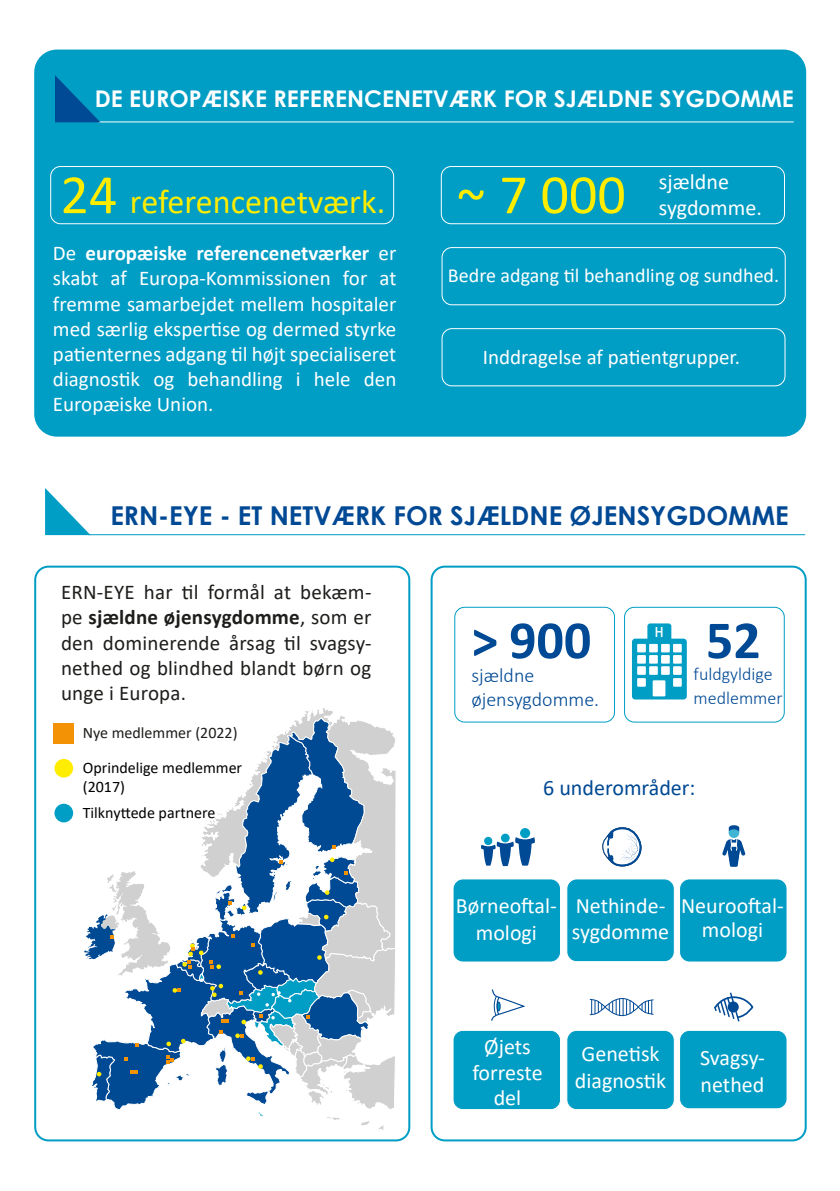
<style>
.page{position:relative;width:840px;height:1191px;background:#fff}
.page>*{position:absolute;margin:0;border:0;box-sizing:border-box;transform-origin:0 0}
.t1{font:56px "Calibri";color:#ffed00}
.t2{font:700 54px "Calibri";color:#004994}
.t3{font:34px "Calibri";color:#ffed00}
.Titre_H3_bleu_foncé{font:700 26px "Century Gothic";color:#004994}
.Titre_H3_blanc{font:700 23px "Century Gothic";color:#fff}
.t4{font:22px/26.4px "Calibri";color:#fff;text-align:center}
.t5{font:22px "Calibri";color:#004994}
.t6{font:21px/25.2px "Calibri";color:#fff;text-align:justify}
.t7{font:21px/25.2px "Calibri";letter-spacing:.01em;color:#1d1d1b;text-align:justify}
.t8{font:20px "Calibri";color:#fff}
.t9{font:300 20px/24px "Calibri";color:#004994}
.t10{font:300 18px/24px "Calibri";color:#004994}
.t11{font:16px/19.2px "Calibri";color:#000}
.t12{font:16px "Calibri";color:#1d1d1b}
.t13{font:14.6px "HP Simplified";color:#fff}
.s1{font-size:56px}
.s2{font-weight:700}
</style>
<div class="page">
<div style="left:34px;top:565px;width:376px;height:576px;border:2px solid #009dc5;border-radius:13px"></div>
<div style="left:34px;top:50px;width:771px;height:386px;background:#009dc5;border-radius:23px"></div>
<div style="left:430px;top:565px;width:376px;height:576px;border:2px solid #009dc5;border-radius:13px"></div>
<hr style="left:88px;top:534px;width:716px;height:1px;background:#009dc5">
<svg style="left:45px;top:488px;width:49px;height:48px"></svg>
<hr style="left:98px;top:121px;width:695px;height:1px;background:#fff">
<svg style="left:55px;top:75px;width:49px;height:48px"></svg>
<div style="left:50px;top:166px;width:344px;height:58px;border:1px solid #fff;border-radius:10px"></div>
<div style="left:441px;top:247px;width:344px;height:58px;border:1px solid #fff;border-radius:10px"></div>
<div style="left:441px;top:328px;width:344px;height:58px;border:1px solid #fff;border-radius:10px"></div>
<div style="left:440px;top:166px;width:344px;height:58px;border:1px solid #fff;border-radius:10px"></div>
<div style="left:566px;top:1030px;width:108px;height:79px;background:#009dc5;border-radius:10px"></div>
<div style="left:566px;top:1029px;width:108px;height:81px;border:1px solid #fff;border-radius:10px"></div>
<div style="left:566px;top:879px;width:108px;height:82px;background:#009dc5;border-radius:10px"></div>
<div style="left:566px;top:878px;width:108px;height:84px;border:1px solid #fff;border-radius:10px"></div>
<div style="left:679px;top:1030px;width:107px;height:78px;background:#009dc5;border-radius:10px"></div>
<div style="left:678px;top:1029px;width:109px;height:80px;border:1px solid #fff;border-radius:10px"></div>
<div style="left:679px;top:879px;width:107px;height:83px;background:#009dc5;border-radius:10px"></div>
<div style="left:678px;top:878px;width:109px;height:84px;border:1px solid #fff;border-radius:10px"></div>
<div style="left:453px;top:879px;width:107px;height:83px;background:#009dc5;border-radius:10px"></div>
<div style="left:452px;top:878px;width:108px;height:84px;border:1px solid #fff;border-radius:10px"></div>
<div style="left:453px;top:1030px;width:107px;height:79px;background:#009dc5;border-radius:10px"></div>
<div style="left:452px;top:1029px;width:108px;height:81px;border:1px solid #fff;border-radius:10px"></div>
<div style="left:623px;top:607px;width:161px;height:115px;border:1px solid #009dc5;border-radius:10px"></div>
<div style="left:454px;top:607px;width:160px;height:115px;border:1px solid #009dc5;border-radius:10px"></div>
<svg style="left:500px;top:833px;width:9px;height:9px"></svg>
<div style="left:519px;top:828px;width:11px;height:10px;background:#009dc5;border-radius:50%"></div>
<svg style="left:481px;top:837px;width:54px;height:29px"></svg>
<svg style="left:714px;top:992px;width:39px;height:30px"></svg>
<svg style="left:452px;top:902px;width:201px;height:154px"></svg>
<svg style="left:602px;top:827px;width:40px;height:40px"></svg>
<div style="left:728px;top:827px;width:10px;height:11px;background:#40b5d3;border-radius:50%"></div>
<svg style="left:728px;top:825px;width:10px;height:6px"></svg>
<svg style="left:722px;top:839px;width:23px;height:27px"></svg>
<svg style="left:631px;top:638px;width:55px;height:61px;background:#1ca8cb"></svg>
<div style="left:637px;top:644px;width:8px;height:8px;background:#fff"></div>
<div style="left:637px;top:644px;width:8px;height:8px;border:1px solid #fff"></div>
<div style="left:637px;top:655px;width:8px;height:8px;background:#fff"></div>
<div style="left:637px;top:655px;width:8px;height:8px;border:1px solid #fff"></div>
<div style="left:637px;top:667px;width:8px;height:7px;background:#fff"></div>
<div style="left:637px;top:666px;width:8px;height:8px;border:1px solid #fff"></div>
<div style="left:637px;top:678px;width:8px;height:8px;background:#fff"></div>
<div style="left:637px;top:678px;width:8px;height:8px;border:1px solid #fff"></div>
<div style="left:649px;top:644px;width:8px;height:8px;background:#fff"></div>
<div style="left:649px;top:644px;width:8px;height:8px;border:1px solid #fff"></div>
<div style="left:649px;top:655px;width:8px;height:8px;background:#fff"></div>
<div style="left:649px;top:655px;width:8px;height:8px;border:1px solid #fff"></div>
<div style="left:649px;top:667px;width:8px;height:7px;background:#fff"></div>
<div style="left:649px;top:666px;width:8px;height:8px;border:1px solid #fff"></div>
<div style="left:661px;top:644px;width:7px;height:8px;background:#fff"></div>
<div style="left:661px;top:644px;width:8px;height:8px;border:1px solid #fff"></div>
<div style="left:661px;top:655px;width:7px;height:8px;background:#fff"></div>
<div style="left:661px;top:655px;width:8px;height:8px;border:1px solid #fff"></div>
<div style="left:661px;top:667px;width:7px;height:7px;background:#fff"></div>
<div style="left:661px;top:666px;width:8px;height:8px;border:1px solid #fff"></div>
<div style="left:673px;top:644px;width:7px;height:8px;background:#fff"></div>
<div style="left:673px;top:644px;width:8px;height:8px;border:1px solid #fff"></div>
<div style="left:673px;top:655px;width:7px;height:8px;background:#fff"></div>
<div style="left:673px;top:655px;width:8px;height:8px;border:1px solid #fff"></div>
<div style="left:673px;top:667px;width:7px;height:7px;background:#fff"></div>
<div style="left:673px;top:666px;width:8px;height:8px;border:1px solid #fff"></div>
<div style="left:673px;top:678px;width:7px;height:8px;background:#fff"></div>
<div style="left:673px;top:678px;width:8px;height:8px;border:1px solid #fff"></div>
<div style="left:652px;top:680px;width:13px;height:16px;background:#fff"></div>
<div style="left:648px;top:624px;width:22px;height:16px;background:#009dc5;border-radius:2px"></div>
<div style="left:647px;top:623px;width:24px;height:18px;border:2px solid #009dc5;border-radius:2px"></div>
<div style="left:53px;top:724px;width:20px;height:20px;background:#f39204"></div>
<div style="left:54px;top:759px;width:19px;height:18px;background:#ffed00;border-radius:50%"></div>
<div style="left:54px;top:803px;width:19px;height:19px;background:#009dc5;border-radius:50%"></div>
<svg style="left:84px;top:708px;width:312px;height:434px"></svg>
<p class="Titre_H3_blanc" style="left:95px;top:81px;width:700px">DE EUROPÆISKE REFERENCENETVÆRK FOR SJÆLDNE SYGDOMME</p>
<p class="t3" style="left:60px;top:178px;width:326px"><span class="s1">24</span> referencenetværk.</p>
<p class="t6" style="left:53px;top:240px;width:345px">De <span class="s2">europæiske referencenetværker</span> er skabt af Europa-Kommissionen for at fremme samarbejdet mellem hospitaler med særlig ekspertise og dermed styrke patienternes adgang til højt specialiseret diagnostik og behandling i hele den Europæiske Union.</p>
<p class="t1" style="left:457px;top:163px;width:29px">~</p>
<p class="t1" style="left:499px;top:156px;width:128px">7 000</p>
<p class="t4" style="left:658px;top:168px;width:104px;text-align:left">sjældne sygdomme.</p>
<p class="t8" style="left:447px;top:261px;width:332px">Bedre adgang til behandling og sundhed.</p>
<p class="t6" style="left:482px;top:343px;width:258px">Inddragelse af patientgrupper.</p>
<p class="Titre_H3_bleu_foncé" style="left:110px;top:495px;width:679px">ERN-EYE - ET NETVÆRK FOR SJÆLDNE ØJENSYGDOMME</p>
<p class="t7" style="left:61px;top:579px;width:312px">ERN-EYE har til formål at bekæm&shy;pe <span class="s2">sjældne øjensygdomme</span>, som er den dominerende årsag til svagsy&shy;nethed og blindhed blandt børn og unge i Europa.</p>
<p class="t12" style="left:83px;top:722px;width:156px">Nye medlemmer (2022)</p>
<p class="t11" style="left:83px;top:757px;width:161px">Oprindelige medlemmer (2017)</p>
<p class="t11" style="left:83px;top:802px;width:134px">Tilknyttede partnere</p>
<p class="t2" style="left:471px;top:602px;width:121px">&gt; 900</p>
<p class="t9" style="left:471px;top:663px;width:129px">sjældne øjensygdomme.</p>
<p class="t13" style="left:654px;top:623px;width:10px">H</p>
<p class="t2" style="left:705px;top:602px;width:56px">52</p>
<p class="t10" style="left:693px;top:661px;width:90px">fuldgyldige medlemmer</p>
<p class="t5" style="left:543px;top:772px;width:154px">6 underområder:</p>
<p class="t4" style="left:455px;top:892px;width:102px">Børneoftal&shy;mologi</p>
<p class="t4" style="left:571px;top:892px;width:99px;text-align:left">Nethinde&shy;sygdomme</p>
<p class="t4" style="left:680px;top:893px;width:104px;line-height:24.4px">Neurooftal&shy;mologi</p>
<p class="t4" style="left:472px;top:1032px;width:72px">Øjets forreste</p>
<p class="t4" style="left:493px;top:1083px;width:29px">del</p>
<p class="t4" style="left:574px;top:1040px;width:93px">Genetisk diagnostik</p>
<p class="t4" style="left:699px;top:1044px;width:66px;text-align:left">Svagsy&shy;nethed</p>
</div>
